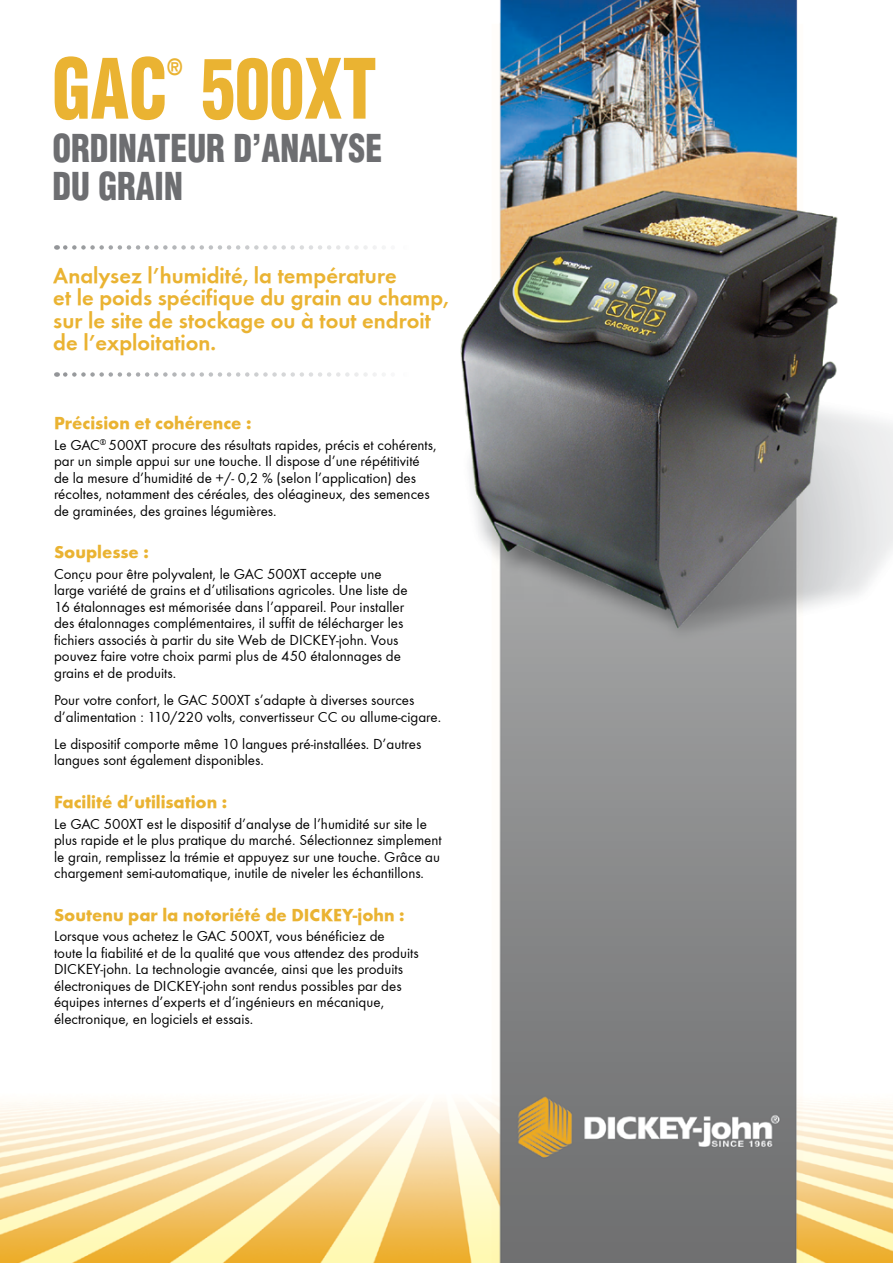
<style>
.page{position:relative;width:893px;height:1263px;background:#fff}
.page>*{position:absolute;margin:0;border:0;box-sizing:border-box;transform-origin:0 0}
.t1{font:900 condensed 81px "Helvetica";color:#eab332;scale:.85 1}
.t2{font:900 condensed 37.5px/37.5px "Helvetica";color:#6d6e71;scale:.9 1}
.t3{font:700 22.5px/22.5px "Function";color:#eab332}
.t4{font:900 condensed 21.9px "Helvetica";color:#eab332;scale:.85 1}
.t5{font:18px "Function LH Heavy";color:#eab332}
.t6{font:15px/16.5px "Function";color:#000}
</style>
<div class="page">
<img style="left:0;top:0;width:893px;height:1263px">
<svg style="left:65px;top:245px;width:341px;height:5px"></svg>
<svg style="left:65px;top:372px;width:341px;height:5px"></svg>
<h1 class="t1" style="left:52px;top:38px;width:383px">GAC 500XT</h1>
<h3 class="t4" style="left:167px;top:53px;width:20px">®</h3>
<h2 class="t2" style="left:52px;top:129px;width:368px">ORDINATEUR D’ANALYSE<br>DU GRAIN</h2>
<h3 class="t3" style="left:53px;top:264px;width:397px">Analysez l’humidité, la température<br>et le poids spécifique du grain au champ, sur le site de stockage ou à tout endroit de l’exploitation.</h3>
<p class="t5" style="left:54px;top:412px;width:199px">Précision et cohérence :</p>
<p class="t6" style="left:54px;top:436px;width:384px">Le GAC<sup>®</sup> 500XT procure des résultats rapides, précis et cohérents, par un simple appui sur une touche. Il dispose d’une répétitivité de la mesure d’humidité de +/- 0,2 % (selon l’application) des récoltes, notamment des céréales, des oléagineux, des semences de graminées, des graines légumières.</p>
<p class="t5" style="left:54px;top:542px;width:96px">Souplesse :</p>
<p class="t6" style="left:54px;top:566px;width:355px">Conçu pour être polyvalent, le GAC 500XT accepte une large variété de grains et d’utilisations agricoles. Une liste de 16 étalonnages est mémorisée dans l’appareil. Pour installer des étalonnages complémentaires, il suffit de télécharger les fichiers associés à partir du site Web de DICKEY-john. Vous pouvez faire votre choix parmi plus de 450 étalonnages de grains et de produits.</p>
<p class="t6" style="left:54px;top:692px;width:389px">Pour votre confort, le GAC 500XT s’adapte à diverses sources d’alimentation : 110/220 volts, convertisseur CC ou allume-cigare.</p>
<p class="t6" style="left:54px;top:736px;width:369px">Le dispositif comporte même 10 langues pré-installées. D’autres langues sont également disponibles.</p>
<p class="t5" style="left:54px;top:791px;width:175px">Facilité d’utilisation :</p>
<p class="t6" style="left:54px;top:815px;width:389px">Le GAC 500XT est le dispositif d’analyse de l’humidité sur site le plus rapide et le plus pratique du marché. Sélectionnez simplement le grain, remplissez la trémie et appuyez sur une touche. Grâce au chargement semi-automatique, inutile de niveler les échantillons.</p>
<p class="t5" style="left:54px;top:904px;width:352px">Soutenu par la notoriété de DICKEY-john :</p>
<p class="t6" style="left:54px;top:928px;width:366px">Lorsque vous achetez le GAC 500XT, vous bénéficiez de<br>toute la fiabilité et de la qualité que vous attendez des produits DICKEY-john. La technologie avancée, ainsi que les produits électroniques de DICKEY-john sont rendus possibles par des équipes internes d’experts et d’ingénieurs en mécanique, électronique, en logiciels et essais.</p>
</div>
